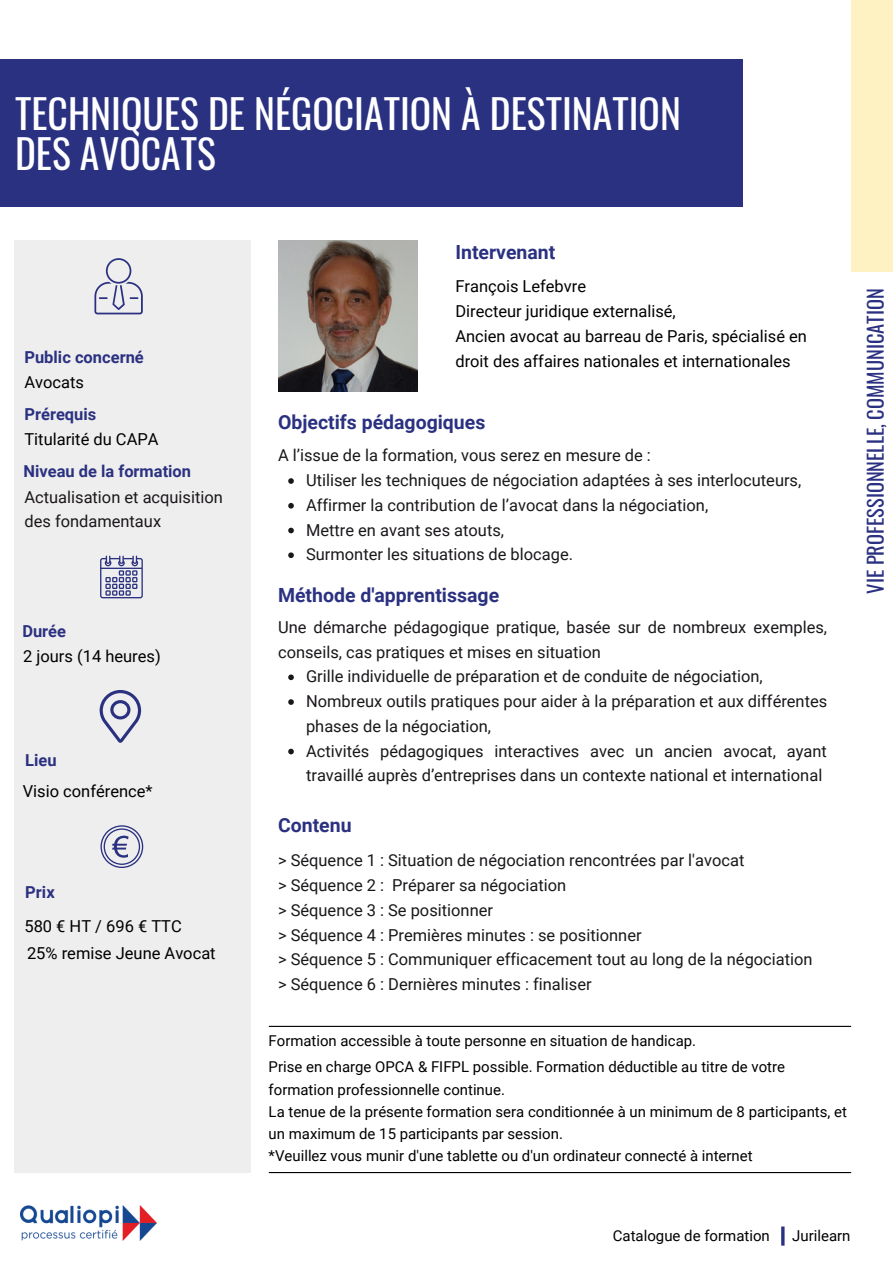
<style>
.page{position:relative;width:893px;height:1264px;background:#fff}
.page>*{position:absolute;margin:0;border:0;box-sizing:border-box;transform-origin:0 0}
.t1{font:39.6px/39.3px "Oswald";color:#fff}
.t2{font:20.4px "Oswald";color:#2b3181}
.t3{font:700 19.5px "Roboto";color:#2b3181}
.t4{font:16.5px/24.8px "Roboto";color:#1a171b}
.t5{font:16.5px/24.8px "Roboto";color:#000}
.t6{font:700 16.5px "Roboto";color:#2b3181}
.t7{font:15px/22.2px "Roboto";color:#000}
.t8{font:14.85px "Roboto";color:#000}
</style>
<div class="page">
<div style="left:0;top:60px;width:743px;height:147px;background:#2b3181"></div>
<hr style="left:781px;top:1226px;width:3px;height:19px;background:#2b3181">
<div style="left:15px;top:241px;width:236px;height:931px;background:#eeeded"></div>
<svg style="left:100px;top:825px;width:43px;height:43px"></svg>
<svg style="left:94px;top:258px;width:49px;height:56px"></svg>
<svg style="left:100px;top:690px;width:41px;height:52px"></svg>
<hr style="left:269px;top:1171px;width:581px;height:2px;background:#000">
<hr style="left:269px;top:1025px;width:581px;height:1px;background:#000">
<img style="left:20px;top:1205px;width:136px;height:35px">
<svg style="left:100px;top:555px;width:43px;height:43px"></svg>
<div style="left:851px;top:0;width:41px;height:271px;background:#fef2c3"></div>
<img style="left:278px;top:241px;width:139px;height:150px">
<svg style="left:288px;top:478px;width:6px;height:6px"></svg>
<svg style="left:288px;top:503px;width:6px;height:5px"></svg>
<svg style="left:288px;top:527px;width:6px;height:6px"></svg>
<svg style="left:288px;top:552px;width:6px;height:6px"></svg>
<svg style="left:288px;top:674px;width:6px;height:6px"></svg>
<svg style="left:288px;top:699px;width:6px;height:6px"></svg>
<svg style="left:288px;top:748px;width:6px;height:6px"></svg>
<h1 class="t1" style="left:15px;top:93px;width:667px">TECHNIQUES DE NÉGOCIATION À DESTINATION<br>DES AVOCATS</h1>
<p class="t6" style="left:24px;top:348px;width:121px">Public concerné</p>
<p class="t5" style="left:24px;top:370px;width:61px">Avocats</p>
<p class="t6" style="left:24px;top:404px;width:73px">Prérequis</p>
<p class="t5" style="left:24px;top:426px;width:136px">Titularité du CAPA</p>
<p class="t6" style="left:24px;top:462px;width:169px">Niveau de la formation</p>
<p class="t4" style="left:24px;top:484px;width:200px">Actualisation et acquisition des fondamentaux</p>
<p class="t6" style="left:22px;top:622px;width:45px">Durée</p>
<p class="t5" style="left:23px;top:644px;width:139px">2 jours (14 heures)</p>
<p class="t6" style="left:25px;top:750px;width:33px">Lieu</p>
<p class="t5" style="left:23px;top:778px;width:131px">Visio conférence*</p>
<p class="t6" style="left:25px;top:882px;width:31px">Prix</p>
<p class="t5" style="left:24px;top:913px;width:193px;line-height:27px">580 € HT / 696 € TTC<br>25% remise Jeune Avocat</p>
<p class="t3" style="left:455px;top:241px;width:101px">Intervenant</p>
<p class="t5" style="left:455px;top:274px;width:353px">François Lefebvre<br>Directeur juridique externalisé,<br>Ancien avocat au barreau de Paris, spécialisé en droit des affaires nationales et internationales</p>
<p class="t3" style="left:278px;top:411px;width:209px">Objectifs pédagogiques</p>
<p class="t4" style="left:278px;top:443px;width:374px">A l’issue de la formation, vous serez en mesure de :</p>
<p class="t4" style="left:306px;top:468px;width:496px">Utiliser les techniques de négociation adaptées à ses interlocuteurs, Affirmer la contribution de l’avocat dans la négociation,<br>Mettre en avant ses atouts,<br>Surmonter les situations de blocage.</p>
<p class="t3" style="left:278px;top:584px;width:222px">Méthode d'apprentissage</p>
<p class="t4" style="left:278px;top:615px;width:550px">Une démarche pédagogique pratique, basée sur de nombreux exemples, conseils, cas pratiques et mises en situation</p>
<p class="t4" style="left:306px;top:664px;width:522px">Grille individuelle de préparation et de conduite de négociation, Nombreux outils pratiques pour aider à la préparation et aux différentes phases de la négociation,<br>Activités pédagogiques interactives avec un ancien avocat, ayant travaillé auprès d’entreprises dans un contexte national et international</p>
<p class="t3" style="left:278px;top:813px;width:75px">Contenu</p>
<p class="t4" style="left:278px;top:848px;width:536px">&gt; Séquence 1 : Situation de négociation rencontrées par l'avocat<br>&gt; Séquence 2 : Préparer sa négociation<br>&gt; Séquence 3 : Se positionner<br>&gt; Séquence 4 : Premières minutes : se positionner<br>&gt; Séquence 5 : Communiquer efficacement tout au long de la négociation &gt; Séquence 6 : Dernières minutes : finaliser</p>
<p class="t8" style="left:268px;top:1032px;width:429px">Formation accessible à toute personne en situation de handicap.</p>
<p class="t7" style="left:268px;top:1056px;width:579px">Prise en charge OPCA &amp; FIFPL possible. Formation déductible au titre de votre formation professionnelle continue.<br>La tenue de la présente formation sera conditionnée à un minimum de 8 participants, et un maximum de 15 participants par session.</p>
<p class="t7" style="left:268px;top:1145px;width:485px">*Veuillez vous munir d'une tablette ou d'un ordinateur connecté à internet</p>
<p class="t2" style="left:859px;top:593px;width:307px;rotate:-90deg">VIE PROFESSIONNELLE, COMMUNICATION</p>
<p class="t7" style="left:612px;top:1224px;width:158px">Catalogue de formation</p>
<p class="t7" style="left:792px;top:1224px;width:60px">Jurilearn</p>
</div>
